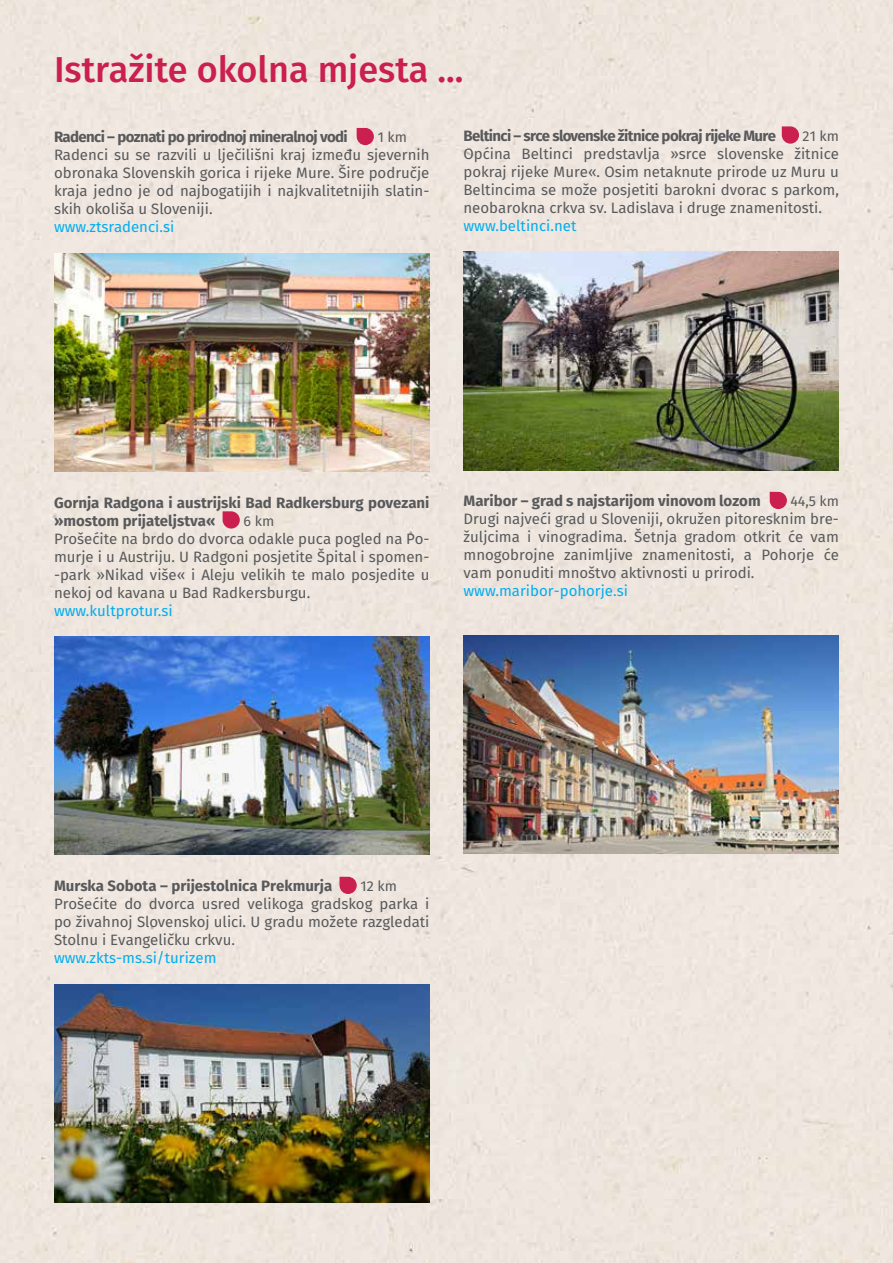
<style>
.page{position:relative;width:893px;height:1263px;background:#efe6df}
.page>*{position:absolute;margin:0;border:0;box-sizing:border-box;transform-origin:0 0}
.t1{font:500 36px "Fira Sans";color:#ca1f4f}
.t2{font:15px/18px "Fira Sans";color:#58595b;text-align:justify}
.t3{font:700 15px/18px "Fira Sans";color:#58595b}
.t4{font:15px "Fira Sans";color:#00aeef}
.t5{font:700 15px "Fira Sans";letter-spacing:-.04em;color:#58595b}
.t6{font:14.25px "Fira Sans";color:#58595b}
</style>
<div class="page">
<svg style="left:357px;top:128px;width:17px;height:17px"></svg>
<img style="left:54px;top:253px;width:375px;height:219px">
<svg style="left:223px;top:511px;width:17px;height:18px"></svg>
<img style="left:54px;top:637px;width:375px;height:218px">
<svg style="left:339px;top:877px;width:18px;height:17px"></svg>
<img style="left:54px;top:984px;width:375px;height:218px">
<svg style="left:782px;top:126px;width:17px;height:18px"></svg>
<img style="left:463px;top:252px;width:376px;height:218px">
<svg style="left:770px;top:492px;width:17px;height:17px"></svg>
<img style="left:463px;top:635px;width:376px;height:218px">
<h1 class="t1" style="left:54px;top:44px;width:411px">Istražite okolna mjesta ...</h1>
<p class="t5" style="left:54px;top:126px;width:295px">Radenci – poznati po prirodnoj mineralnoj vodi</p>
<p class="t6" style="left:378px;top:127px;width:31px">1 km</p>
<p class="t2" style="left:54px;top:147px;width:377px">Radenci su se razvili u lječilišni kraj između sjevernih obronaka Slovenskih gorica i rijeke Mure. Šire područje kraja jedno je od najbogatijih i najkvalitetnijih slatin&shy;skih okoliša u Sloveniji.</p>
<p class="t4" style="left:54px;top:216px;width:122px">www.ztsradenci.si</p>
<p class="t5" style="left:463px;top:125px;width:314px">Beltinci – srce slovenske žitnice pokraj rijeke Mure</p>
<p class="t6" style="left:803px;top:126px;width:38px">21 km</p>
<p class="t2" style="left:463px;top:146px;width:377px">Općina Beltinci predstavlja »srce slovenske žitnice pokraj rijeke Mure«. Osim netaknute prirode uz Muru u Beltincima se može posjetiti barokni dvorac s parkom, neobarokna crkva sv. Ladislava i druge znamenitosti.</p>
<p class="t4" style="left:463px;top:215px;width:115px">www.beltinci.net</p>
<p class="t3" style="left:54px;top:494px;width:377px">Gornja Radgona i austrijski Bad Radkersburg povezani »mostom prijateljstva«</p>
<p class="t6" style="left:244px;top:511px;width:32px">6 km</p>
<p class="t2" style="left:54px;top:530px;width:377px">Prošećite na brdo do dvorca odakle puca pogled na Po&shy;murje i u Austriju. U Radgoni posjetite Špital i spomen--park »Nikad više« i Aleju velikih te malo posjedite u nekoj od kavana u Bad Radkersburgu.</p>
<p class="t4" style="left:54px;top:600px;width:120px">www.kultprotur.si</p>
<p class="t3" style="left:463px;top:493px;width:299px">Maribor – grad s najstarijom vinovom lozom</p>
<p class="t6" style="left:790px;top:491px;width:50px">44,5 km</p>
<p class="t2" style="left:463px;top:511px;width:377px">Drugi najveći grad u Sloveniji, okružen pitoresknim bre&shy;žuljcima i vinogradima. Šetnja gradom otkrit će vam mnogobrojne zanimljive znamenitosti, a Pohorje će vam ponuditi mnoštvo aktivnosti u prirodi.</p>
<p class="t4" style="left:463px;top:580px;width:166px">www.maribor-pohorje.si</p>
<p class="t3" style="left:54px;top:878px;width:280px">Murska Sobota – prijestolnica Prekmurja</p>
<p class="t6" style="left:360px;top:876px;width:38px">12 km</p>
<p class="t2" style="left:54px;top:896px;width:377px">Prošećite do dvorca usred velikoga gradskog parka i po živahnoj Slovenskoj ulici. U gradu možete razgledati Stolnu i Evangeličku crkvu.</p>
<p class="t4" style="left:54px;top:947px;width:164px">www.zkts-ms.si/turizem</p>
</div>
